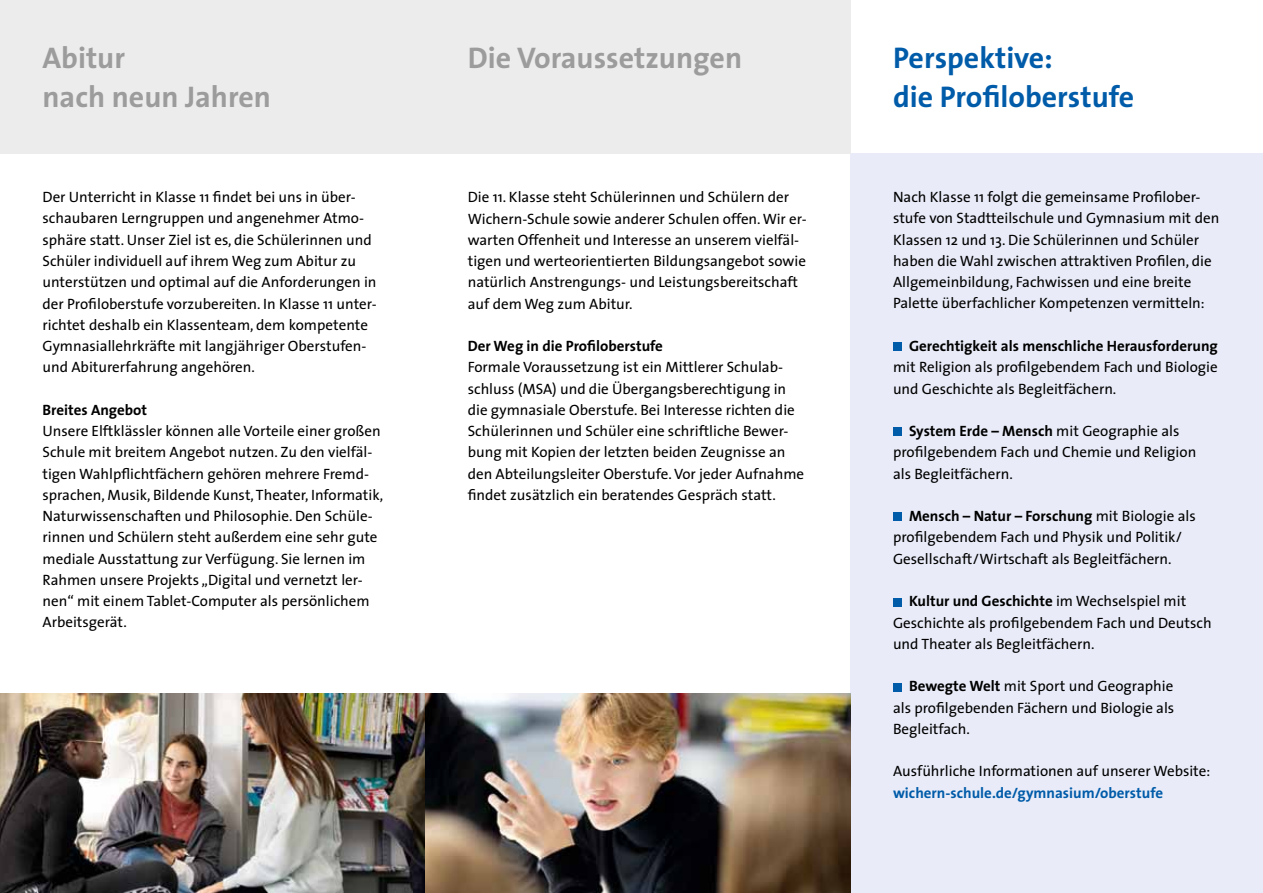
<style>
.page{position:relative;width:1263px;height:893px;background:#fff}
.page>*{position:absolute;margin:0;border:0;box-sizing:border-box;transform-origin:0 0}
.t1{font:700 30px/38.2px "The Sans";color:#9c9c9d}
.t2{font:700 30px/38.2px "The Sans";color:#005ba9}
.t3{font:15px/21.3px "The Sans";color:#000}
.t4{font:700 15px "The Sans";color:#000}
.t5{font:700 15px "The Sans";color:#005ba9}
.s1{font-weight:700}
</style>
<div class="page">
<div style="left:850px;top:153px;width:413px;height:740px;background:#e9ecf8"></div>
<img style="left:0;top:693px;width:425px;height:200px">
<div style="left:0;top:0;width:425px;height:153px;background:#ececec"></div>
<div style="left:425px;top:0;width:425px;height:153px;background:#ececec"></div>
<div style="left:893px;top:343px;width:8px;height:8px;background:#005ba9"></div>
<div style="left:893px;top:428px;width:8px;height:8px;background:#005ba9"></div>
<div style="left:893px;top:513px;width:8px;height:8px;background:#005ba9"></div>
<div style="left:893px;top:598px;width:8px;height:8px;background:#005ba9"></div>
<div style="left:893px;top:683px;width:8px;height:8px;background:#005ba9"></div>
<img style="left:425px;top:693px;width:425px;height:200px">
<h1 class="t1" style="left:43px;top:38px;width:230px">Abitur<br>nach neun Jahren</h1>
<h1 class="t1" style="left:468px;top:38px;width:276px">Die Voraussetzungen</h1>
<h1 class="t2" style="left:893px;top:38px;width:243px">Perspektive:<br>die Profiloberstufe</h1>
<p class="t3" style="left:43px;top:186px;width:336px">Der Unterricht in Klasse 11 findet bei uns in über&shy;schaubaren Lerngruppen und angenehmer Atmo&shy;sphäre statt. Unser Ziel ist es, die Schülerinnen und Schüler individuell auf ihrem Weg zum Abitur zu unterstützen und optimal auf die Anforderungen in der Profiloberstufe vorzubereiten. In Klasse 11 unter&shy;richtet deshalb ein Klassenteam, dem kompetente Gymnasiallehrkräfte mit langjähriger Oberstufen&shy;und Abiturerfahrung angehören.</p>
<p class="t4" style="left:43px;top:397px;width:106px">Breites Angebot</p>
<p class="t3" style="left:43px;top:420px;width:342px">Unsere Elftklässler können alle Vorteile einer großen Schule mit breitem Angebot nutzen. Zu den vielfäl&shy;tigen Wahlpflichtfächern gehören mehrere Fremd&shy;sprachen, Musik, Bildende Kunst, Theater, Informatik, Naturwissenschaften und Philosophie. Den Schüle&shy;rinnen und Schülern steht außerdem eine sehr gute mediale Ausstattung zur Verfügung. Sie lernen im Rahmen unsere Projekts „Digital und vernetzt ler&shy;nen“ mit einem Tablet-Computer als persönlichem Arbeitsgerät.</p>
<p class="t3" style="left:468px;top:186px;width:340px">Die 11. Klasse steht Schülerinnen und Schülern der Wichern-Schule sowie anderer Schulen offen. Wir er&shy;warten Offenheit und Interesse an unserem vielfäl&shy;tigen und werteorientierten Bildungsangebot sowie natürlich Anstrengungs- und Leistungsbereitschaft auf dem Weg zum Abitur.</p>
<p class="t4" style="left:468px;top:333px;width:197px">Der Weg in die Profiloberstufe</p>
<p class="t3" style="left:468px;top:356px;width:338px">Formale Voraussetzung ist ein Mittlerer Schulab&shy;schluss (MSA) und die Übergangsberechtigung in die gymnasiale Oberstufe. Bei Interesse richten die Schülerinnen und Schüler eine schriftliche Bewer&shy;bung mit Kopien der letzten beiden Zeugnisse an den Abteilungsleiter Oberstufe. Vor jeder Aufnahme findet zusätzlich ein beratendes Gespräch statt.</p>
<p class="t3" style="left:893px;top:186px;width:328px">Nach Klasse 11 folgt die gemeinsame Profilober&shy;stufe von Stadtteilschule und Gymnasium mit den Klassen 12 und 13. Die Schülerinnen und Schüler haben die Wahl zwischen attraktiven Profilen, die Allgemeinbildung, Fachwissen und eine breite Palette überfachlicher Kompetenzen vermitteln:</p>
<p class="t4" style="left:909px;top:333px;width:310px">Gerechtigkeit als menschliche Herausforderung</p>
<p class="t3" style="left:893px;top:356px;width:326px">mit Religion als profilgebendem Fach und Biologie und Geschichte als Begleitfächern.</p>
<p class="t3" style="left:893px;top:420px;width:305px;text-indent:16px"><span class="s1">System Erde – Mensch</span> mit Geographie als profilgebendem Fach und Chemie und Religion als Begleitfächern.</p>
<p class="t3" style="left:893px;top:505px;width:304px;text-indent:16px"><span class="s1">Mensch – Natur – Forschung</span> mit Biologie als profilgebendem Fach und Physik und Politik/<br>Gesellschaft/Wirtschaft als Begleitfächern.</p>
<p class="t3" style="left:893px;top:590px;width:320px;text-indent:16px"><span class="s1">Kultur und Geschichte</span> im Wechselspiel mit<br>Geschichte als profilgebendem Fach und Deutsch und Theater als Begleitfächern.</p>
<p class="t3" style="left:893px;top:675px;width:283px;text-align:justify;text-indent:16px"><span class="s1">Bewegte Welt</span> mit Sport und Geographie als profilgebenden Fächern und Biologie als Begleitfach.</p>
<p class="t3" style="left:893px;top:760px;width:319px">Ausführliche Informationen auf unserer Website:</p>
<p class="t5" style="left:893px;top:780px;width:272px">wichern-schule.de/gymnasium/oberstufe</p>
</div>
